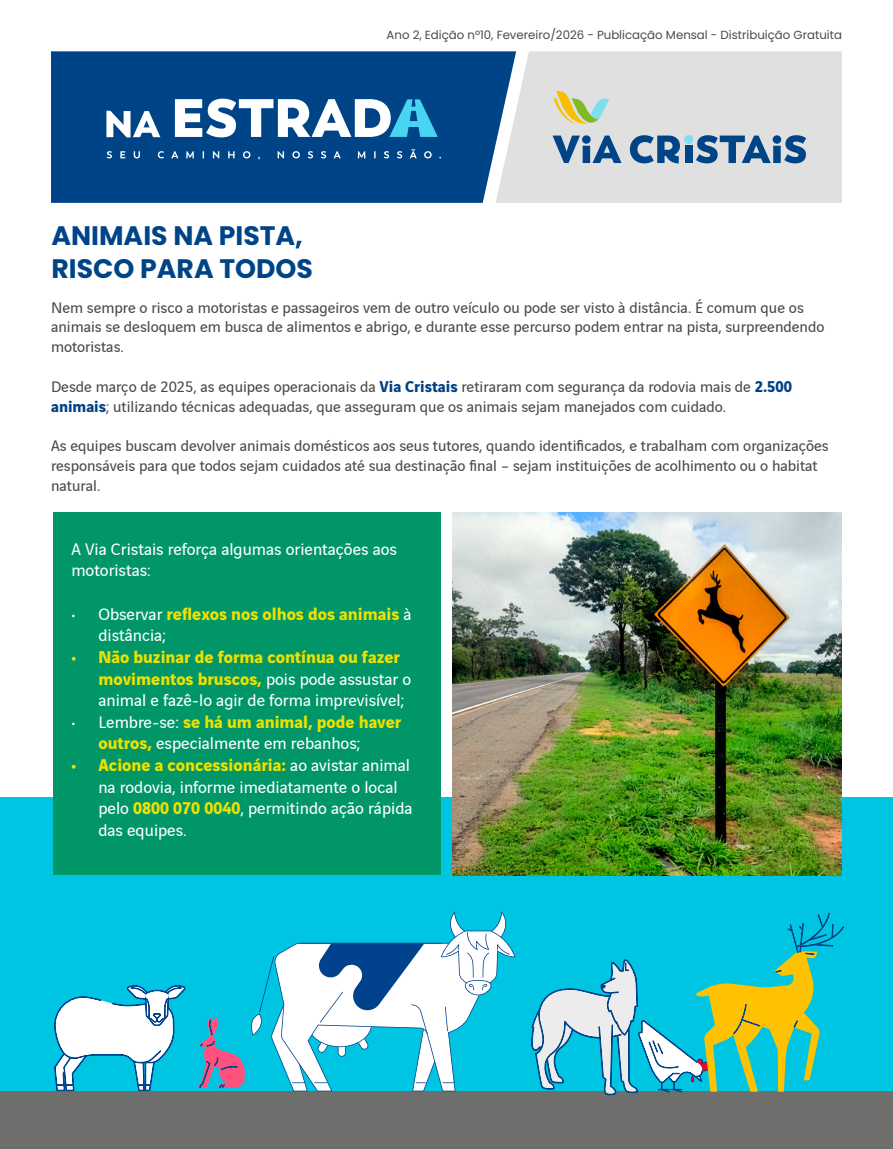
<style>
.page{position:relative;width:893px;height:1149px;background:#fff}
.page>*{position:absolute;margin:0;border:0;box-sizing:border-box;transform-origin:0 0}
.t1{font:700 26.7px/32.4px "Poppins";color:#048}
.t2{font:18px/21.6px "Vinci Sans";color:#fff}
.t3{font:700 18px/21.6px "Vinci Sans";color:#ece100}
.t4{font:16.5px/19.8px "Vinci Sans";color:#494947}
.t5{font:11.7px "Poppins";color:#494947}
.s1{font-weight:700;color:#004288}
.s2{font-weight:400;color:#fff}
.s3{font-weight:700;color:#ece100}
</style>
<div class="page">
<div style="left:0;top:812px;width:893px;height:336px;background:#6e6e6d"></div>
<div style="left:0;top:797px;width:893px;height:293px;background:#00c5e2"></div>
<div style="left:53px;top:512px;width:388px;height:362px;background:#009667"></div>
<div style="left:51px;top:51px;width:445px;height:152px;background:#048"></div>
<div style="left:496px;top:51px;width:346px;height:152px;background:#e0e0e0"></div>
<svg style="left:107px;top:149px;width:334px;height:10px;background:#235d98"></svg>
<svg style="left:175px;top:99px;width:263px;height:38px"></svg>
<svg style="left:106px;top:111px;width:54px;height:26px"></svg>
<svg style="left:553px;top:135px;width:68px;height:28px;background:#7394b5"></svg>
<svg style="left:630px;top:135px;width:50px;height:28px"></svg>
<div style="left:685px;top:146px;width:7px;height:17px;background:#048"></div>
<svg style="left:696px;top:135px;width:110px;height:28px;background:#668bb0"></svg>
<div style="left:684px;top:135px;width:9px;height:9px;background:#7de0ee;border-radius:50%"></div>
<svg style="left:554px;top:91px;width:55px;height:35px;background:#ced5a2"></svg>
<img style="left:452px;top:512px;width:390px;height:362px">
<svg style="left:53px;top:985px;width:133px;height:107px"></svg>
<svg style="left:529px;top:912px;width:316px;height:184px"></svg>
<svg style="left:198px;top:912px;width:317px;height:179px"></svg>
<p class="t5" style="left:387px;top:28px;width:457px">Ano 2, Edição nº10, Fevereiro/2026 - Publicação Mensal - Distribuição Gratuita</p>
<h1 class="t1" style="left:51px;top:220px;width:263px">ANIMAIS NA PISTA,<br>RISCO PARA TODOS</h1>
<p class="t4" style="left:51px;top:296px;width:775px">Nem sempre o risco a motoristas e passageiros vem de outro veículo ou pode ser visto à distância. É comum que os animais se desloquem em busca de alimentos e abrigo, e durante esse percurso podem entrar na pista, surpreendendo motoristas.</p>
<p class="t4" style="left:51px;top:375px;width:742px">Desde março de 2025, as equipes operacionais da <span class="s1">Via Cristais</span> retiraram com segurança da rodovia mais de <span class="s1">2.500 animais</span>; utilizando técnicas adequadas, que asseguram que os animais sejam manejados com cuidado.</p>
<p class="t4" style="left:51px;top:434px;width:779px">As equipes buscam devolver animais domésticos aos seus tutores, quando identificados, e trabalham com organizações responsáveis para que todos sejam cuidados até sua destinação final – sejam instituições de acolhimento ou o habitat natural.</p>
<p class="t2" style="left:71px;top:536px;width:327px">A Via Cristais reforça algumas orientações aos motoristas:</p>
<p class="t3" style="left:98px;top:601px;width:314px;text-indent:-27px"><span class="s2">• Observar</span> reflexos nos olhos dos animais <span class="s2">à distância;</span></p>
<p class="t2" style="left:98px;top:644px;width:314px;text-indent:-27px"><span class="s3">• Não buzinar de forma contínua ou fazer movimentos bruscos,</span> pois pode assustar o animal e fazê-lo agir de forma imprevisível;</p>
<p class="t2" style="left:98px;top:709px;width:304px;text-indent:-27px">• Lembre-se: <span class="s3">se há um animal, pode haver outros,</span> especialmente em rebanhos;</p>
<p class="t2" style="left:98px;top:752px;width:316px;text-indent:-27px"><span class="s3">• Acione a concessionária:</span> ao avistar animal na rodovia, informe imediatamente o local pelo <span class="s3">0800 070 0040</span>, permitindo ação rápida das equipes.</p>
</div>
